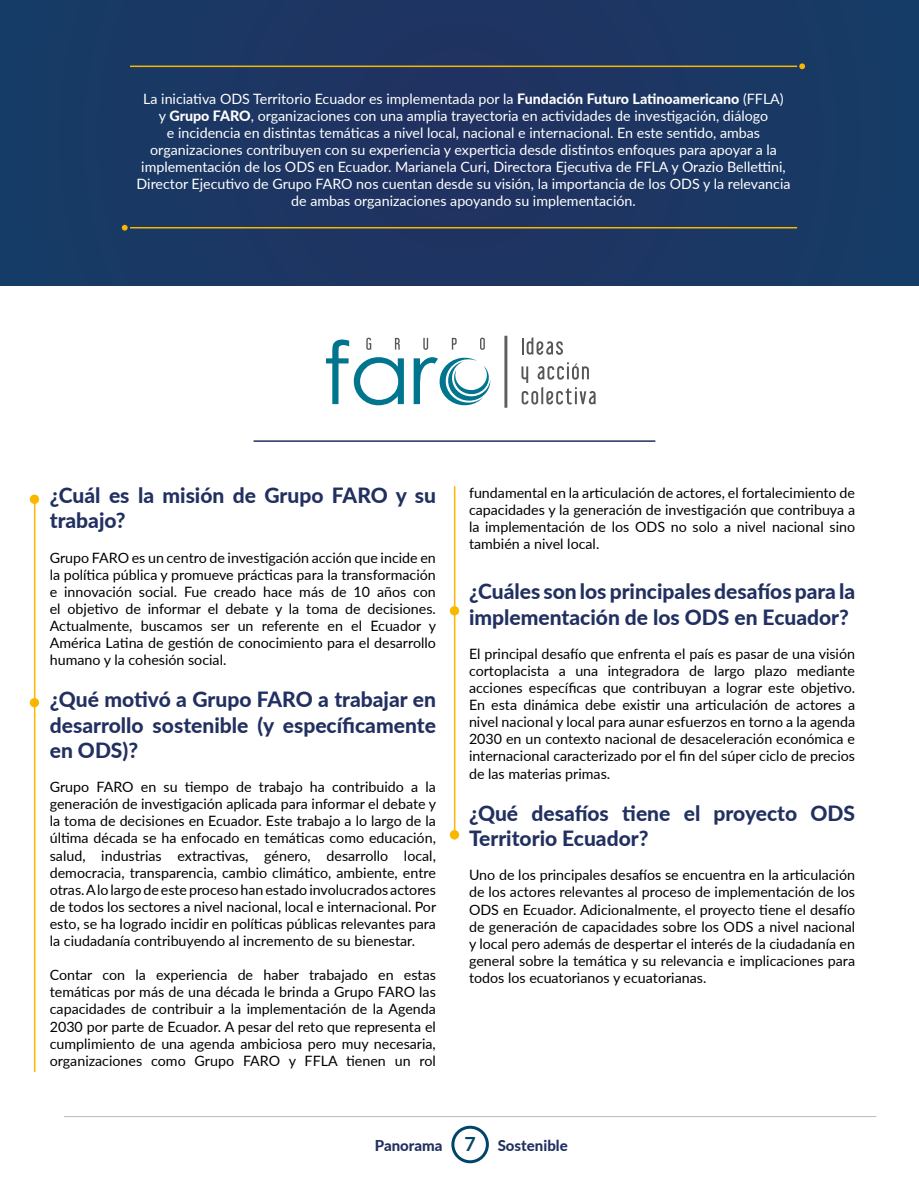
<style>
.page{position:relative;width:919px;height:1191px;background:#fff}
.page>*{position:absolute;margin:0;border:0;box-sizing:border-box;transform-origin:0 0}
.t1{font:800 21px/25.2px "Lato";color:#213060}
.t2{font:800 15px "Lato";color:#213060}
.t3{font:14.25px/17.1px "Lato";color:#000;text-align:justify}
.t4{font:14.25px/17.1px "Lato";color:#fff;text-align:center}
.s1{font-weight:800}
.s2{font-weight:700;font-size:19.5px;color:#00446a}
</style>
<div class="page">
<div style="left:451px;top:1125px;width:38px;height:38px;border:3px solid #00446a;border-radius:50%"></div>
<hr style="left:64px;top:1116px;width:812px;height:1px;background:#bcbcbc">
<div style="left:0;top:0;width:918px;height:286px;background:#1c3763"></div>
<svg style="left:423px;top:338px;width:5px;height:12px"></svg>
<svg style="left:452px;top:338px;width:4px;height:12px"></svg>
<svg style="left:480px;top:338px;width:5px;height:12px"></svg>
<svg style="left:326px;top:338px;width:78px;height:67px"></svg>
<svg style="left:413px;top:357px;width:77px;height:49px"></svg>
<svg style="left:522px;top:337px;width:41px;height:18px"></svg>
<svg style="left:521px;top:362px;width:74px;height:42px"></svg>
<hr style="left:504px;top:336px;width:3px;height:72px;background:#5e5e5d">
<hr style="left:253px;top:440px;width:402px;height:2px;background:#213060">
<hr style="left:34px;top:496px;width:1px;height:576px;background:#fab700">
<hr style="left:454px;top:486px;width:1px;height:353px;background:#fab700">
<div style="left:30px;top:494px;width:9px;height:10px;background:#fab700;border-radius:50%"></div>
<div style="left:450px;top:606px;width:9px;height:9px;background:#fab700;border-radius:50%"></div>
<div style="left:30px;top:698px;width:9px;height:9px;background:#fab700;border-radius:50%"></div>
<div style="left:450px;top:830px;width:9px;height:9px;background:#fab700;border-radius:50%"></div>
<hr style="left:130px;top:227px;width:667px;height:1px;background:#fab700">
<hr style="left:130px;top:66px;width:667px;height:1px;background:#fab700">
<svg style="left:122px;top:225px;width:6px;height:6px"></svg>
<svg style="left:799px;top:63px;width:6px;height:6px"></svg>
<p class="t4" style="left:136px;top:89px;width:655px">La iniciativa ODS Territorio Ecuador es implementada por la <span class="s1">Fundación Futuro Latinoamericano</span> (FFLA)<br>y <span class="s1">Grupo FARO</span>, organizaciones con una amplia trayectoria en actividades de investigación, diálogo<br>e incidencia en distintas temáticas a nivel local, nacional e internacional. En este sentido, ambas organizaciones contribuyen con su experiencia y experticia desde distintos enfoques para apoyar a la implementación de los ODS en Ecuador. Marianela Curi, Directora Ejecutiva de FFLA y Orazio Bellettini, Director Ejecutivo de Grupo FARO nos cuentan desde su visión, la importancia de los ODS y la relevancia de ambas organizaciones apoyando su implementación.</p>
<h1 class="t1" style="left:50px;top:482px;width:387px">¿Cuál es la misión de Grupo FARO y su trabajo?</h1>
<p class="t3" style="left:50px;top:548px;width:388px">Grupo FARO es un centro de investigación acción que incide en la política pública y promueve prácticas para la transformación e innovación social. Fue creado hace más de 10 años con el objetivo de informar el debate y la toma de decisiones.<br>Actualmente, buscamos ser un referente en el Ecuador y América Latina de gestión de conocimiento para el desarrollo humano y la cohesión social.</p>
<h1 class="t1" style="left:50px;top:686px;width:387px;text-align:justify">¿Qué motivó a Grupo FARO a trabajar en desarrollo sostenible (y específicamente en ODS)?</h1>
<p class="t3" style="left:50px;top:777px;width:388px">Grupo FARO en su tiempo de trabajo ha contribuido a la generación de investigación aplicada para informar el debate y la toma de decisiones en Ecuador. Este trabajo a lo largo de la última década se ha enfocado en temáticas como educación, salud, industrias extractivas, género, desarrollo local, democracia, transparencia, cambio climático, ambiente, entre otras. A lo largo de este proceso han estado involucrados actores de todos los sectores a nivel nacional, local e internacional. Por esto, se ha logrado incidir en políticas públicas relevantes para la ciudadanía contribuyendo al incremento de su bienestar.</p>
<p class="t3" style="left:50px;top:966px;width:387px">Contar con la experiencia de haber trabajado en estas temáticas por más de una década le brinda a Grupo FARO las capacidades de contribuir a la implementación de la Agenda 2030 por parte de Ecuador. A pesar del reto que representa el cumplimiento de una agenda ambiciosa pero muy necesaria, organizaciones como Grupo FARO y FFLA tienen un rol</p>
<p class="t3" style="left:469px;top:483px;width:387px">fundamental en la articulación de actores, el fortalecimiento de capacidades y la generación de investigación que contribuya a la implementación de los ODS no solo a nivel nacional sino también a nivel local.</p>
<h1 class="t1" style="left:469px;top:578px;width:387px">¿Cuáles son los principales desafíos para la implementación de los ODS en Ecuador?</h1>
<p class="t3" style="left:469px;top:644px;width:387px">El principal desafío que enfrenta el país es pasar de una visión cortoplacista a una integradora de largo plazo mediante acciones específicas que contribuyan a lograr este objetivo.<br>En esta dinámica debe existir una articulación de actores a nivel nacional y local para aunar esfuerzos en torno a la agenda 2030 en un contexto nacional de desaceleración económica e internacional caracterizado por el fin del súper ciclo de precios de las materias primas.</p>
<h1 class="t1" style="left:469px;top:799px;width:387px">¿Qué desafíos tiene el proyecto ODS<br>Territorio Ecuador?</h1>
<p class="t3" style="left:469px;top:866px;width:387px">Uno de los principales desafíos se encuentra en la articulación de los actores relevantes al proceso de implementación de los ODS en Ecuador. Adicionalmente, el proyecto tiene el desafío de generación de capacidades sobre los ODS a nivel nacional y local pero además de despertar el interés de la ciudadanía en general sobre la temática y su relevancia e implicaciones para todos los ecuatorianos y ecuatorianas.</p>
<p class="t2" style="left:375px;top:1134px;width:194px">Panorama <span class="s2">7</span> Sostenible</p>
</div>
